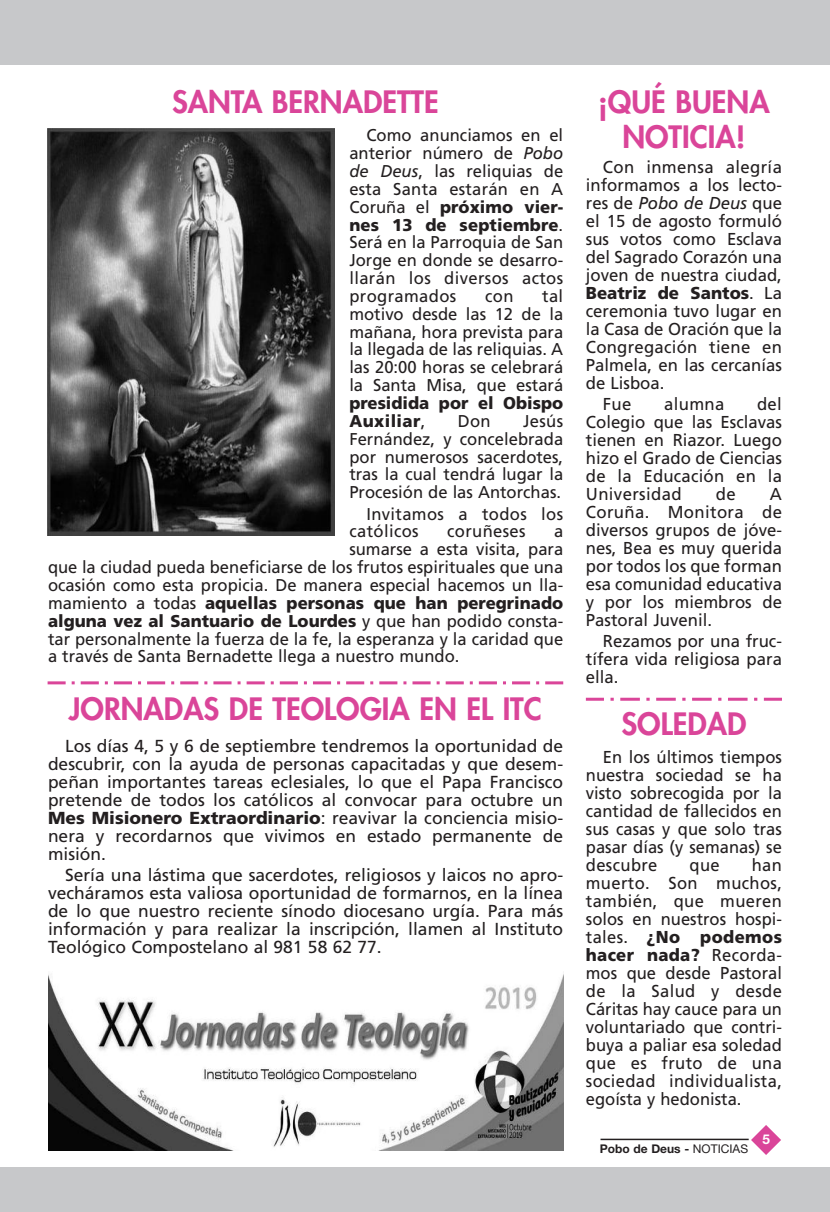
<style>
.page{position:relative;width:830px;height:1212px;background:#fff}
.page>*{position:absolute;margin:0;border:0;box-sizing:border-box;transform-origin:0 0}
.t1{font:800 30px/34.5px "Futura";color:#da4599;text-align:center}
.t2{font:17.4px/18px "Frutiger";color:#231f20;text-align:justify}
.t3{font:17.25px/18px "Frutiger";color:#231f20;text-align:justify}
.t4{font:17.25px/18px "Frutiger";color:#231f20;text-align:justify;scale:.96 1}
.t5{font:17.1px/17.9px "Frutiger";color:#231f20;text-align:justify}
.t6{font:900 17.1px/17.9px "Frutiger";color:#231f20}
.t7{font:17.1px/17.9px "Frutiger";letter-spacing:.02em;color:#231f20}
.t8{font:700 13.5px "Helvetica Neue";color:#fff}
.t9{font:700 12px "Helvetica Neue";color:#231f20}
.s1{font-style:italic}
.s2{font-weight:900}
.s3{font-weight:400}
</style>
<div class="page">
<div style="left:0;top:0;width:829px;height:65px;background:#c7c8ca"></div>
<div style="left:0;top:1167px;width:829px;height:45px;background:#c7c8ca"></div>
<svg style="left:603px;top:698px;width:155px;height:3px"></svg>
<hr style="left:585px;top:698px;width:18px;height:3px;background:#da4599">
<hr style="left:763px;top:698px;width:18px;height:3px;background:#da4599">
<svg style="left:71px;top:681px;width:469px;height:3px"></svg>
<hr style="left:48px;top:681px;width:18px;height:3px;background:#da4599">
<hr style="left:545px;top:681px;width:18px;height:3px;background:#da4599">
<img style="left:48px;top:974px;width:515px;height:177px">
<svg style="left:751px;top:1125px;width:29px;height:30px"></svg>
<hr style="left:600px;top:1139px;width:148px;height:1px;background:#231f20">
<img style="left:48px;top:128px;width:286px;height:408px">
<h1 class="t1" style="left:172px;top:87px;width:268px">SANTA BERNADETTE</h1>
<p class="t5" style="left:349px;top:128px;width:215px;text-indent:17px">Como anunciamos en el anterior número de <span class="s1">Pobo de Deus</span>, las reliquias de esta Santa estarán en A Coruña el <span class="s2">próximo vier&shy;nes 13 de septiembre</span>.<br>Será en la Parroquia de San Jorge en donde se desarro&shy;llarán los diversos actos programados</p>
<p class="t5" style="left:349px;top:288px;width:215px;text-indent:193px">tal motivo desde las 12 de la mañana, hora prevista para la llegada de las reliquias. A las 20:00 horas se celebrará la Santa Misa, que estará</p>
<p class="t6" style="left:349px;top:395px;width:215px">presidida por el Obispo<br>Auxiliar<span class="s3">,</span></p>
<p class="t5" style="left:485px;top:288px;width:30px">con</p>
<p class="t5" style="left:349px;top:413px;width:215px;text-indent:173px">Jesús Fernández, y concelebrada por numerosos sacerdotes, tras la cual tendrá lugar la Procesión de las Antorchas.</p>
<p class="t7" style="left:349px;top:506px;width:215px;text-indent:17px">Invitamos a todos los católicos</p>
<p class="t5" style="left:457px;top:413px;width:34px">Don</p>
<p class="t7" style="left:447px;top:524px;width:80px">coruñeses</p>
<p class="t5" style="left:553px;top:524px;width:11px">a</p>
<p class="t5" style="left:349px;top:542px;width:215px">sumarse a esta visita, para</p>
<p class="t5" style="left:48px;top:559px;width:516px">que la ciudad pueda beneficiarse de los frutos espirituales que una</p>
<p class="t5" style="left:48px;top:577px;width:516px">ocasión como esta propicia. De manera especial hacemos un lla-</p>
<p class="t6" style="left:48px;top:595px;width:516px"><span class="s3">mamiento a todas</span> aquellas personas que han peregrinado</p>
<p class="t6" style="left:48px;top:613px;width:516px">alguna vez al Santuario de Lourdes <span class="s3">y que han podido consta-</span></p>
<p class="t5" style="left:48px;top:631px;width:516px">tar personalmente la fuerza de la fe, la esperanza y la caridad que</p>
<p class="t5" style="left:48px;top:649px;width:413px">a través de Santa Bernadette llega a nuestro mundo.</p>
<h1 class="t1" style="left:69px;top:694px;width:474px">JORNADAS DE TEOLOGIA EN EL ITC</h1>
<p class="t2" style="left:48px;top:738px;width:516px;text-indent:17px">Los días 4, 5 y 6 de septiembre tendremos la oportunidad de descubrir, con la ayuda de personas capacitadas y que desem&shy;peñan importantes tareas eclesiales, lo que el Papa Francisco pretende de todos los católicos al convocar para octubre un <span class="s2">Mes Misionero Extraordinario</span>: reavivar la conciencia misio&shy;nera y recordarnos que vivimos en estado permanente de misión.</p>
<p class="t2" style="left:48px;top:867px;width:516px;text-indent:17px">Sería una lástima que sacerdotes, religiosos y laicos no apro&shy;vecháramos esta valiosa oportunidad de formarnos, en la línea de lo que nuestro reciente sínodo diocesano urgía. Para más información y para realizar la inscripción, llamen al Instituto Teológico Compostelano al 981 58 62 77.</p>
<h1 class="t1" style="left:598px;top:87px;width:173px">¡QUÉ BUENA<br>NOTICIA!</h1>
<p class="t3" style="left:585px;top:159px;width:197px;text-indent:17px">Con inmensa alegría informamos a los lecto&shy;res de <span class="s1">Pobo de Deus</span> que el 15 de agosto formuló sus votos como Esclava del Sagrado Corazón una joven de nuestra ciudad, <span class="s2">Beatriz de Santos</span>. La ceremonia tuvo lugar en la Casa de Oración que la Congregación tiene en Palmela, en las cercanías de Lisboa.</p>
<p class="t3" style="left:602px;top:396px;width:30px">Fue</p>
<p class="t3" style="left:663px;top:396px;width:62px">alumna</p>
<p class="t3" style="left:585px;top:396px;width:197px;text-indent:171px">del Colegio que las Esclavas tienen en Riazor. Luego hizo el Grado de Ciencias de la Educación en la Universidad</p>
<p class="t3" style="left:715px;top:486px;width:21px">de</p>
<p class="t3" style="left:585px;top:486px;width:197px;text-indent:184px">A Coruña. Monitora de diversos grupos de jóve&shy;nes, Bea es muy querida por todos los que forman esa comunidad educativa y por los miembros de Pastoral Juvenil.</p>
<p class="t3" style="left:585px;top:634px;width:197px;text-indent:17px">Rezamos por una fruc&shy;tífera vida religiosa para ella.</p>
<h1 class="t1" style="left:621px;top:709px;width:126px">SOLEDAD</h1>
<p class="t4" style="left:585px;top:750px;width:206px;text-indent:17px">En los últimos tiempos nuestra sociedad se ha visto sobrecogida por la cantidad de fallecidos en sus casas y que solo tras pasar días (y semanas) se descubre</p>
<p class="t4" style="left:585px;top:858px;width:206px;text-indent:166px">han muerto. Son muchos, también, que mueren solos en nuestros hospi&shy;tales. <span class="s2">¿No podemos hacer nada?</span> Recorda&shy;mos que desde Pastoral de la Salud y desde Cáritas hay cauce para un voluntariado que contri&shy;buya a paliar esa soledad que es fruto de una sociedad individualista, egoísta y hedonista.</p>
<p class="t4" style="left:689px;top:858px;width:33px">que</p>
<p class="t9" style="left:599px;top:1144px;width:150px">Pobo de Deus - <span class="s3">NOTICIAS</span></p>
<p class="t8" style="left:762px;top:1134px;width:9px">5</p>
</div>
